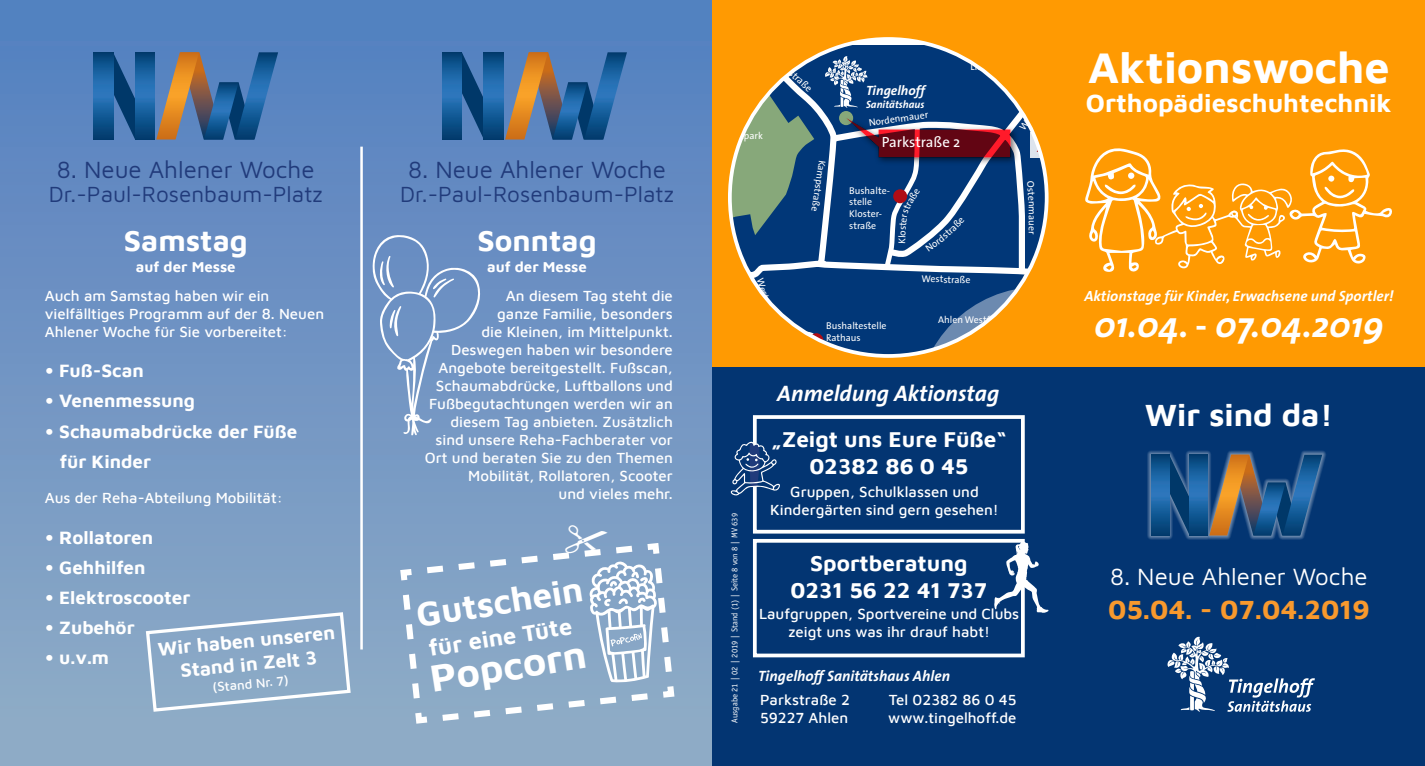
<style>
.page{position:relative;width:1425px;height:766px;background:#fff}
.page>*{position:absolute;margin:0;border:0;box-sizing:border-box;transform-origin:0 0}
.t1{font:700 44.88px "Maven Pro";color:#fff}
.t2{font:700 39.5px "Maven Pro";color:#fff}
.t3{font:italic 700 36.38px "The Sans";color:#fff}
.t4{font:700 35.25px "Maven Pro";color:#fff}
.t5{font:700 32.12px "Maven Pro";color:#fff}
.t6{font:700 30px "Maven Pro";color:#fff}
.t7{font:700 27.5px "Maven Pro";color:#f8992d}
.t8{font:700 26px "Maven Pro";color:#fff}
.t9{font:24.12px "Maven Pro";color:#213b7b}
.t10{font:24.12px "Maven Pro";color:#fff}
.t11{font:700 23.75px "Maven Pro";color:#fff}
.t12{font:700 22.5px "Maven Pro";color:#fff}
.t13{font:22.5px "Maven Pro";color:#213b7b}
.t14{font:italic 700 22.5px "The Sans";color:#fff}
.t15{font:700 19.62px "Maven Pro";color:#fff}
.t16{font:700 18.75px "Maven Pro";color:#fff}
.t17{font:500 15px/18px "Maven Pro";color:#fff}
.t18{font:italic 700 15px "The Sans";color:#fff}
.t19{font:700 15px "Maven Pro";color:#fff}
.t20{font:italic 700 14.88px "The Sans";color:#fff}
.t21{font:14.75px "The Sans";color:#fff}
.t22{font:italic 700 13.5px "The Sans";color:#fff}
.t23{font:500 13.12px "Maven Pro";color:#fff}
.t24{font:italic 700 10.62px "The Sans";color:#fff}
.t25{font:9.88px/11.9px "The Sans";color:#fff}
.Fließtext{font:8.75px "Officina Sans";color:#fff}
</style>
<div class="page">
<div style="left:0;top:0;width:712px;height:765px;background:linear-gradient(to bottom,#527fc0,#91adc7)"></div>
<div style="left:1063px;top:0;width:361px;height:765px;background:#ff9a02"></div>
<div style="left:712px;top:0;width:362px;height:765px;background:#ff9a02"></div>
<div style="left:1063px;top:367px;width:361px;height:398px;background:#033572"></div>
<div style="left:712px;top:367px;width:351px;height:398px;background:#033572"></div>
<svg style="left:372px;top:235px;width:110px;height:200px;background:#7c9dc8"></svg>
<hr style="left:360px;top:147px;width:3px;height:502px;background:#fff">
<svg style="left:1085px;top:148px;width:307px;height:124px"></svg>
<div style="left:1328px;top:175px;width:6px;height:7px;background:#fff;border-radius:50%"></div>
<svg style="left:800px;top:44px;width:246px;height:312px"></svg>
<svg style="left:842px;top:39px;width:93px;height:5px"></svg>
<svg style="left:1030px;top:132px;width:16px;height:25px"></svg>
<div style="left:843px;top:115px;width:176px;height:50px;background:#231f20;opacity:.75"></div>
<svg style="left:917px;top:287px;width:129px;height:69px"></svg>
<svg style="left:809px;top:333px;width:14px;height:14px"></svg>
<div style="left:1033px;top:51px;width:13px;height:14px;background:#ff9a02;border-radius:50%"></div>
<div style="left:753px;top:415px;width:271px;height:118px;border:4px solid #fff"></div>
<div style="left:753px;top:538px;width:271px;height:119px;border:4px solid #fff"></div>
<svg style="left:730px;top:441px;width:50px;height:54px"></svg>
<svg style="left:994px;top:541px;width:54px;height:72px"></svg>
<svg style="left:1167px;top:636px;width:147px;height:75px"></svg>
<svg style="left:397px;top:539px;width:281px;height:187px"></svg>
<svg style="left:144px;top:610px;width:208px;height:103px;background:#92aeca"></svg>
<svg style="left:442px;top:52px;width:185px;height:87px;background:#486c91"></svg>
<div style="left:1147px;top:450px;width:179px;height:89px;background:#fff;opacity:.91"></div>
<svg style="left:1151px;top:454px;width:171px;height:81px"></svg>
<svg style="left:94px;top:52px;width:184px;height:87px;background:#476b90"></svg>
<svg style="left:399px;top:515px;width:276px;height:209px;background:#90acca"></svg>
<svg style="left:1028px;top:201px;width:5px;height:4px"></svg>
<svg style="left:730px;top:64px;width:84px;height:292px"></svg>
<svg style="left:824px;top:55px;width:186px;height:216px;background:#304c7b"></svg>
<p class="t9" style="left:57px;top:153px;width:259px">8. Neue Ahlener Woche</p>
<p class="t13" style="left:49px;top:178px;width:275px">Dr.-Paul-Rosenbaum-Platz</p>
<p class="t13" style="left:400px;top:178px;width:275px">Dr.-Paul-Rosenbaum-Platz</p>
<p class="t9" style="left:408px;top:153px;width:259px">8. Neue Ahlener Woche</p>
<p class="t6" style="left:124px;top:219px;width:125px">Samstag</p>
<p class="t6" style="left:477px;top:219px;width:120px">Sonntag</p>
<p class="t19" style="left:136px;top:255px;width:101px">auf der Messe</p>
<p class="t19" style="left:487px;top:255px;width:101px">auf der Messe</p>
<p class="t17" style="left:45px;top:286px;width:226px">Auch am Samstag haben wir ein</p>
<p class="t17" style="left:45px;top:304px;width:281px">vielfälltiges Programm auf der 8. Neuen<br>Ahlener Woche für Sie vorbereitet:</p>
<p class="t16" style="left:45px;top:357px;width:101px">• Fuß-Scan</p>
<p class="t16" style="left:45px;top:387px;width:152px">• Venenmessung</p>
<p class="t16" style="left:45px;top:417px;width:254px">• Schaumabdrücke der Füße</p>
<p class="t16" style="left:60px;top:447px;width:93px">für Kinder</p>
<p class="t17" style="left:45px;top:487px;width:240px">Aus der Reha-Abteilung Mobilität:</p>
<p class="t16" style="left:45px;top:524px;width:110px">• Rollatoren</p>
<p class="t16" style="left:45px;top:554px;width:102px">• Gehhilfen</p>
<p class="t16" style="left:45px;top:584px;width:147px">• Elektroscooter</p>
<p class="t16" style="left:45px;top:614px;width:91px">• Zubehör</p>
<p class="t16" style="left:45px;top:644px;width:66px">• u.v.m</p>
<p class="t15" style="left:156px;top:636px;width:179px;rotate:-6deg">Wir haben unseren</p>
<p class="t15" style="left:179px;top:657px;width:139px;rotate:-6deg">Stand in Zelt 3</p>
<p class="t23" style="left:212px;top:677px;width:78px;rotate:-5deg">(Stand Nr. 7)</p>
<p class="t17" style="left:506px;top:286px;width:168px">An diesem Tag steht die</p>
<p class="t17" style="left:497px;top:304px;width:177px">ganze Familie, besonders</p>
<p class="t17" style="left:481px;top:322px;width:193px">die Kleinen, im Mittelpunkt.</p>
<p class="t17" style="left:451px;top:340px;width:223px">Deswegen haben wir besondere</p>
<p class="t17" style="left:436px;top:358px;width:238px">Angebote bereitgestellt. Fußscan,<br>Schaumabdrücke, Luftballons und</p>
<p class="t17" style="left:429px;top:394px;width:245px">Fußbegutachtungen werden wir an</p>
<p class="t17" style="left:450px;top:412px;width:224px">diesem Tag anbieten. Zusätzlich</p>
<p class="t17" style="left:435px;top:430px;width:239px">sind unsere Reha-Fachberater vor</p>
<p class="t17" style="left:425px;top:448px;width:249px">Ort und beraten Sie zu den Themen</p>
<p class="t17" style="left:468px;top:466px;width:206px">Mobilität, Rollatoren, Scooter</p>
<p class="t17" style="left:558px;top:484px;width:116px">und vieles mehr.</p>
<p class="t4" style="left:413px;top:590px;width:170px;rotate:-9deg">Gutschein</p>
<p class="t11" style="left:426px;top:631px;width:146px;rotate:-9deg">für eine Tüte</p>
<p class="t2" style="left:426px;top:650px;width:159px;rotate:-9deg">Popcorn</p>
<p class="Fließtext" style="left:729px;top:722px;width:211px;rotate:-90deg">Ausgabe 21 | 02 | 2019 | Stand (1) | Seite 8 von 8 | MV 639</p>
<p class="t22" style="left:866px;top:79px;width:61px">Tingelhoff</p>
<p class="t24" style="left:866px;top:95px;width:60px">Sanitätshaus</p>
<p class="t25" style="left:868px;top:117px;width:42px;rotate:-9deg">Nordenm</p>
<p class="t25" style="left:829px;top:161px;width:53px;rotate:99deg">Kampstraße</p>
<p class="t21" style="left:881px;top:129px;width:80px">Parkstraße 2</p>
<p class="t25" style="left:849px;top:184px;width:42px">Bushalte&shy;stelle<br>Kloster&shy;straße</p>
<p class="t25" style="left:895px;top:243px;width:19px;rotate:-87deg">Klos</p>
<p class="t25" style="left:921px;top:272px;width:50px;rotate:1deg">Weststraße</p>
<p class="t25" style="left:826px;top:319px;width:62px">Bushaltestelle<br>Rathaus</p>
<p class="t25" style="left:938px;top:313px;width:53px">Ahlen Westf</p>
<p class="t25" style="left:1016px;top:125px;width:24px;rotate:-52deg">Ware</p>
<p class="t25" style="left:1036px;top:180px;width:21px;rotate:86deg">Oste</p>
<p class="t25" style="left:1038px;top:206px;width:30px;rotate:90deg">mauer</p>
<p class="t14" style="left:777px;top:374px;width:223px">Anmeldung Aktionstag</p>
<p class="t12" style="left:771px;top:423px;width:237px">„Zeigt uns Eure Füße“</p>
<p class="t12" style="left:809px;top:450px;width:160px">02382 86 0 45</p>
<p class="t17" style="left:790px;top:482px;width:190px">Gruppen, Schulklassen und</p>
<p class="t17" style="left:770px;top:500px;width:230px">Kindergärten sind gern gesehen!</p>
<p class="t12" style="left:810px;top:546px;width:159px">Sportberatung</p>
<p class="t12" style="left:790px;top:573px;width:198px">0231 56 22 41 737</p>
<p class="t17" style="left:759px;top:604px;width:262px">Laufgruppen, Sportvereine und Clubs</p>
<p class="t17" style="left:788px;top:622px;width:203px">zeigt uns was ihr drauf habt!</p>
<p class="t18" style="left:758px;top:663px;width:193px">Tingelhoff Sanitätshaus Ahlen</p>
<p class="t17" style="left:760px;top:689px;width:91px">Parkstraße 2</p>
<p class="t17" style="left:760px;top:707px;width:90px">59227 Ahlen</p>
<p class="t17" style="left:889px;top:689px;width:129px">Tel 02382 86 0 45</p>
<p class="t17" style="left:888px;top:707px;width:130px">www.tingelhoff.de</p>
<p class="t1" style="left:1088px;top:36px;width:303px">Aktionswoche</p>
<p class="t8" style="left:1085px;top:84px;width:307px">Orthopädieschuhtechnik</p>
<p class="t20" style="left:1084px;top:283px;width:310px">Aktionstage für Kinder, Erwachsene und Sportler!</p>
<p class="t25" style="left:1084px;top:310px;width:29px;rotate:-54deg">damm</p>
<p class="t3" style="left:1094px;top:294px;width:291px">01.04. - 07.04.2019</p>
<p class="t5" style="left:1144px;top:392px;width:190px">Wir sind da!</p>
<p class="t10" style="left:1110px;top:560px;width:259px">8. Neue Ahlener Woche</p>
<p class="t7" style="left:1108px;top:590px;width:263px">05.04. - 07.04.2019</p>
</div>
